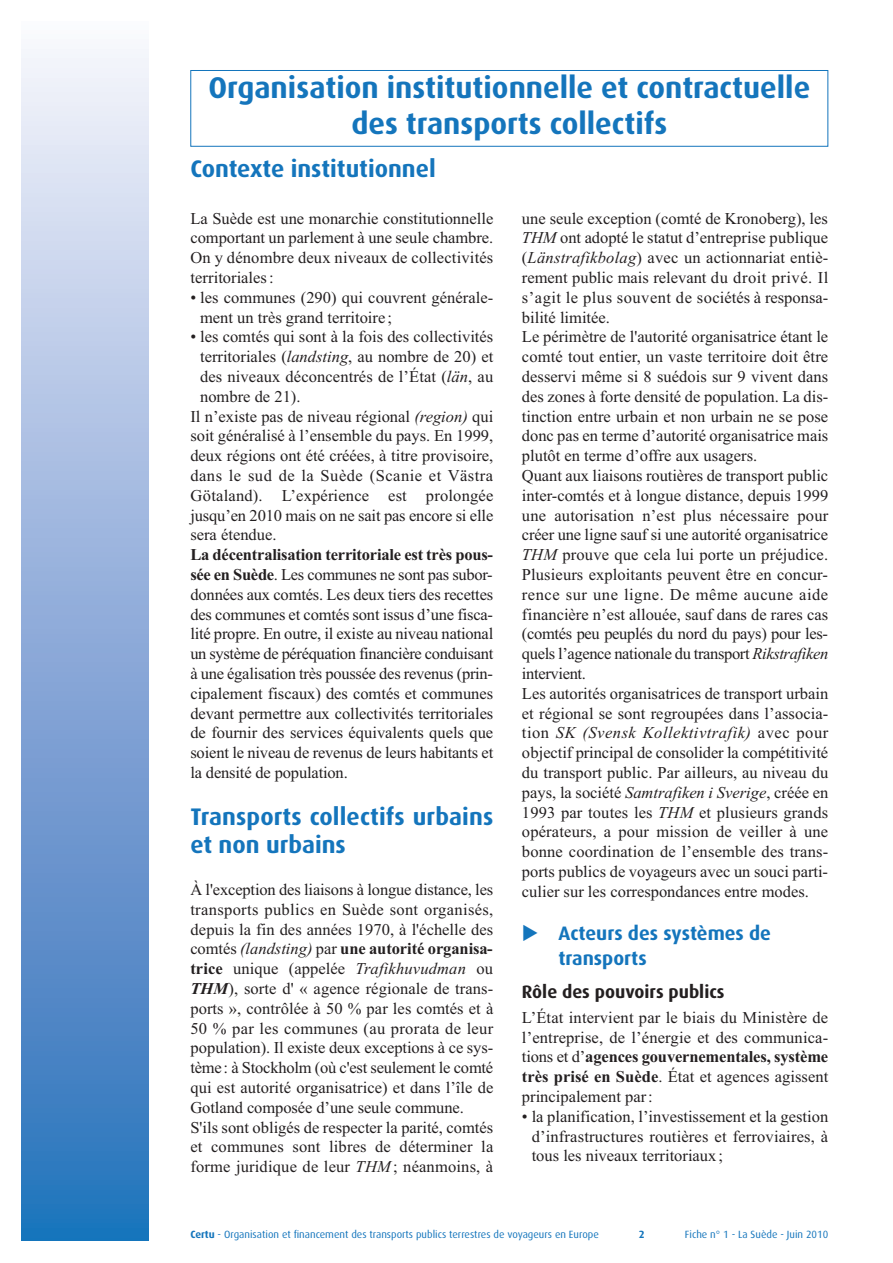
<style>
.page{position:relative;width:893px;height:1263px;background:#fff}
.page>*{position:absolute;margin:0;border:0;box-sizing:border-box;transform-origin:0 0}
.t1{font:700 30px/36px "Dax OT";color:#1475bc;text-align:center}
.t2{font:700 24px/28.8px "Dax OT";color:#1475bc}
.t3{font:700 19.5px/24.6px "Dax OT";color:#1475bc}
.t4{font:700 18px "Dax OT";color:#231f20}
.t5{font:16.5px/19.8px "Times New Roman";color:#231f20;text-align:justify}
.t6{font:16.5px "Times New Roman";letter-spacing:.03em;color:#231f20}
.t7{font:10.5px "Dax OT";color:#1475bc}
.t8{font:700 10.5px "Dax OT";color:#1475bc}
.s1{font-style:italic}
.s2{font-weight:700}
.s3{font-weight:700;font-style:italic}
</style>
<div class="page">
<div style="left:21px;top:21px;width:128px;height:1220px;background:linear-gradient(to bottom,#f8f2fb,#256db9)"></div>
<div style="left:190px;top:70px;width:638px;height:77px;border:1px solid #1475bc"></div>
<h1 class="t1" style="left:208px;top:72px;width:603px">Organisation institutionnelle et contractuelle des transports collectifs</h1>
<h2 class="t2" style="left:190px;top:155px;width:247px">Contexte institutionnel</h2>
<p class="t5" style="left:190px;top:210px;width:304px">La Suède est une monarchie constitutionnelle comportant un parlement à une seule chambre.<br>On y dénombre deux niveaux de collectivités territoriales :</p>
<p class="t5" style="left:200px;top:289px;width:294px;text-indent:-10px">• les communes (290) qui couvrent générale&shy;ment un très grand territoire ;</p>
<p class="t5" style="left:190px;top:329px;width:304px">• les comtés qui sont à la fois des collectivités</p>
<p class="t5" style="left:200px;top:348px;width:294px">territoriales (<span class="s1">landsting</span>, au nombre de 20) et</p>
<p class="t5" style="left:200px;top:368px;width:294px">des niveaux déconcentrés de l’État (<span class="s1">län</span>, au</p>
<p class="t5" style="left:200px;top:388px;width:102px">nombre de 21).</p>
<p class="t5" style="left:190px;top:408px;width:304px">Il n’existe pas de niveau régional <span class="s1">(region)</span> qui</p>
<p class="t5" style="left:190px;top:428px;width:304px">soit généralisé à l’ensemble du pays. En 1999,</p>
<p class="t5" style="left:190px;top:447px;width:304px">deux régions ont été créées, à titre provisoire,</p>
<p class="t6" style="left:190px;top:470px;width:304px">dans le sud de la Suède (Scanie et Västra</p>
<p class="t5" style="left:190px;top:487px;width:304px">Götaland). L’expérience est prolongée</p>
<p class="t5" style="left:190px;top:507px;width:304px">jusqu’en 2010 mais on ne sait pas encore si elle</p>
<p class="t5" style="left:190px;top:527px;width:88px">sera étendue.</p>
<p class="t5" style="left:190px;top:546px;width:304px"><span class="s2">La décentralisation territoriale est très pous&shy;sée en Suède</span>. Les communes ne sont pas subor&shy;données aux comtés. Les deux tiers des recettes des communes et comtés sont issus d’une fisca&shy;lité propre. En outre, il existe au niveau national un système de péréquation financière conduisant à une égalisation très poussée des revenus (prin&shy;cipalement fiscaux) des comtés et communes devant permettre aux collectivités territoriales de fournir des services équivalents quels que soient le niveau de revenus de leurs habitants et la densité de population.</p>
<h2 class="t2" style="left:190px;top:803px;width:304px">Transports collectifs urbains et non urbains</h2>
<p class="t5" style="left:190px;top:881px;width:304px;text-align:left">À l'exception des liaisons à longue distance, les transports publics en Suède sont organisés, depuis la fin des années 1970, à l'échelle des comtés <span class="s1">(landsting)</span> par <span class="s2">une autorité organisa&shy;trice</span> unique (appelée <span class="s1">Trafikhuvudman</span> ou <span class="s3">THM</span>), sorte d' « agence régionale de trans&shy;ports », contrôlée à 50 % par les comtés et à 50 % par les communes (au prorata de leur population). Il existe deux exceptions à ce sys&shy;tème: à Stockholm (où c'est seulement le comté qui est autorité organisatrice) et dans l’île de Gotland composée d’une seule commune.<br>S'ils sont obligés de respecter la parité, comtés et communes sont libres de déterminer la forme juridique de leur <span class="s1">THM</span>; néanmoins, à</p>
<p class="t5" style="left:522px;top:210px;width:308px;text-align:left">une seule exception (comté de Kronoberg), les <span class="s1">THM</span> ont adopté le statut d’entreprise publique (<span class="s1">Länstrafikbolag</span>) avec un actionnariat entiè&shy;rement public mais relevant du droit privé. Il s’agit le plus souvent de sociétés à responsa&shy;bilité limitée.<br>Le périmètre de l'autorité organisatrice étant le comté tout entier, un vaste territoire doit être desservi même si 8 suédois sur 9 vivent dans des zones à forte densité de population. La dis&shy;tinction entre urbain et non urbain ne se pose donc pas en terme d’autorité organisatrice mais plutôt en terme d’offre aux usagers.<br>Quant aux liaisons routières de transport public inter-comtés et à longue distance, depuis 1999 une autorisation n’est plus nécessaire pour créer une ligne sauf si une autorité organisatrice <span class="s1">THM</span> prouve que cela lui porte un préjudice.<br>Plusieurs exploitants peuvent être en concur&shy;rence sur une ligne. De même aucune aide financière n’est allouée, sauf dans de rares cas (comtés peu peuplés du nord du pays) pour les&shy;quels l’agence nationale du transport <span class="s1">Rikstrafiken </span>intervient.<br>Les autorités organisatrices de transport urbain et régional se sont regroupées dans l’associa&shy;tion <span class="s1">SK (Svensk Kollektivtrafik)</span> avec pour objectif principal de consolider la compétitivité du transport public. Par ailleurs, au niveau du pays, la société <span class="s1">Samtrafiken i Sverige</span>, créée en 1993 par toutes les <span class="s1">THM</span> et plusieurs grands opérateurs, a pour mission de veiller à une bonne coordination de l’ensemble des trans&shy;ports publics de voyageurs avec un souci parti&shy;culier sur les correspondances entre modes.</p>
<p class="t3" style="left:558px;top:922px;width:214px">Acteurs des systèmes de transports</p>
<p class="t4" style="left:522px;top:984px;width:204px">Rôle des pouvoirs publics</p>
<p class="t5" style="left:522px;top:1009px;width:308px">L’État intervient par le biais du Ministère de l’entreprise, de l’énergie et des communica&shy;tions et d’<span class="s2">agences gouvernementales, système très prisé en Suède</span>. État et agences agissent principalement par :</p>
<p class="t5" style="left:531px;top:1108px;width:298px;text-indent:-10px">• la planification, l’investissement et la gestion d’infrastructures routières et ferroviaires, à tous les niveaux territoriaux ;</p>
<p class="t7" style="left:190px;top:1230px;width:410px"><span class="s2">Certu</span> - Organisation et financement des transports publics terrestres de voyageurs en Europe</p>
<p class="t7" style="left:685px;top:1230px;width:145px">Fiche n° 1 - La Suède - Juin 2010</p>
<p class="t8" style="left:638px;top:1230px;width:7px">2</p>
</div>
